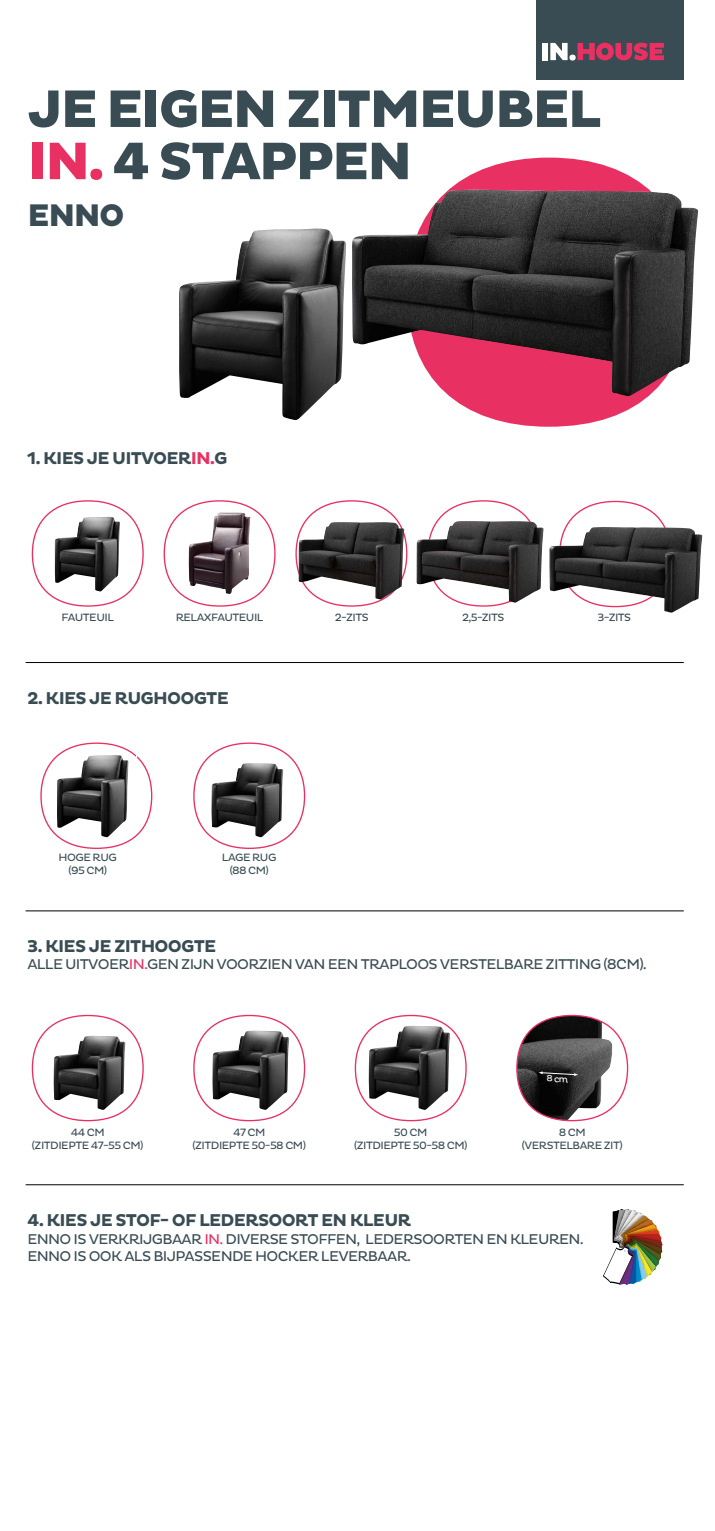
<style>
.page{position:relative;width:715px;height:1531px;background:#fff}
.page>*{position:absolute;margin:0;border:0;box-sizing:border-box;transform-origin:0 0}
.t1{font:800 53.61px/52.2px "Pluto";letter-spacing:-.045em;color:#394c54}
.t2{font:800 31.8px "Pluto";color:#394c54}
.t3{font:700 17.4px "Pluto";letter-spacing:-.045em;color:#394c54}
.t4{font:14.4px/17.3px "Pluto";letter-spacing:-.045em;color:#394c54}
.t5{font:10.8px/13px "Pluto";letter-spacing:-.045em;color:#394c54;text-align:center}
.s1{color:#e83162}
</style>
<div class="page">
<div style="left:406px;top:158px;width:283px;height:269px;background:#e83162;border-radius:50%"></div>
<img style="left:352px;top:190px;width:346px;height:206px">
<img style="left:179px;top:229px;width:167px;height:191px">
<img style="left:55px;top:517px;width:65px;height:74px">
<img style="left:549px;top:527px;width:153px;height:86px">
<img style="left:416px;top:521px;width:127px;height:82px">
<img style="left:298px;top:522px;width:106px;height:77px">
<img style="left:57px;top:755px;width:72px;height:82px">
<img style="left:211px;top:763px;width:72px;height:74px">
<img style="left:516px;top:1015px;width:96px;height:105px">
<img style="left:54px;top:1036px;width:71px;height:74px">
<img style="left:212px;top:1030px;width:77px;height:80px">
<img style="left:368px;top:1026px;width:82px;height:84px">
<div style="left:536px;top:9px;width:147px;height:71px;background:#394c54"></div>
<div style="left:542px;top:43px;width:5px;height:17px;background:#fff"></div>
<svg style="left:550px;top:43px;width:113px;height:18px"></svg>
<div style="left:536px;top:0;width:147px;height:19px;background:#394c54"></div>
<hr style="left:26px;top:662px;width:657px;height:1px;background:#000">
<hr style="left:26px;top:911px;width:657px;height:1px;background:#000">
<hr style="left:26px;top:1184px;width:657px;height:1px;background:#000">
<img style="left:603px;top:1209px;width:59px;height:76px">
<img style="left:189px;top:512px;width:61px;height:82px">
<svg style="left:538px;top:1071px;width:40px;height:11px"></svg>
<h1 class="t1" style="left:28px;top:84px;width:575px">JE EIGEN ZITMEUBEL<br><span class="s1">IN.</span> 4 STAPPEN</h1>
<h2 class="t2" style="left:27px;top:197px;width:99px">ENNO</h2>
<p class="t3" style="left:27px;top:448px;width:202px">1. KIES JE UITVOER<span class="s1">IN.</span>G</p>
<p class="t5" style="left:62px;top:611px;width:54px">FAUTEUIL</p>
<p class="t5" style="left:176px;top:611px;width:89px">RE LAXFAUTE UIL</p>
<p class="t5" style="left:335px;top:611px;width:35px">2-ZITS</p>
<p class="t5" style="left:462px;top:611px;width:44px">2,5-ZITS</p>
<p class="t5" style="left:597px;top:611px;width:35px">3-ZITS</p>
<p class="t3" style="left:27px;top:688px;width:203px">2. KIES JE RUGHOOGTE</p>
<p class="t5" style="left:58px;top:851px;width:60px">HOGE RUG (95 CM)</p>
<p class="t5" style="left:222px;top:851px;width:56px">LAGE RUG (88 CM)</p>
<p class="t3" style="left:27px;top:936px;width:190px">3. KIES JE ZITHOOGTE</p>
<p class="t4" style="left:27px;top:956px;width:620px">ALLE UITVOE R<span class="s1">IN.</span>GE N ZIJN VOORZIE N VAN EE N TRAPLOOS VE RSTE LBARE ZITTING (8CM).</p>
<p class="t5" style="left:32px;top:1125px;width:113px">44 CM<br>(ZITDIE PTE 47-55 CM)</p>
<p class="t5" style="left:192px;top:1125px;width:115px">47 CM<br>(ZITDIE PTE 50-58 CM)</p>
<p class="t5" style="left:354px;top:1125px;width:115px">50 CM<br>(ZITDIE PTE 50-58 CM)</p>
<p class="t5" style="left:521px;top:1125px;width:102px">8 CM<br>(VE RSTE LBARE ZIT)</p>
<p class="t3" style="left:27px;top:1210px;width:385px">4. KIES JE STOF- OF LEDERSOORT EN KLEUR</p>
<p class="t4" style="left:27px;top:1230px;width:558px">ENNO IS VERKRIJGBAAR <span class="s1">IN.</span> DIVERSE STOFFEN, LEDERSOORTEN EN KLEUREN.<br>ENNO IS OOK ALS BIJPASSE NDE HOCKE R LEVE RBAAR.</p>
</div>
